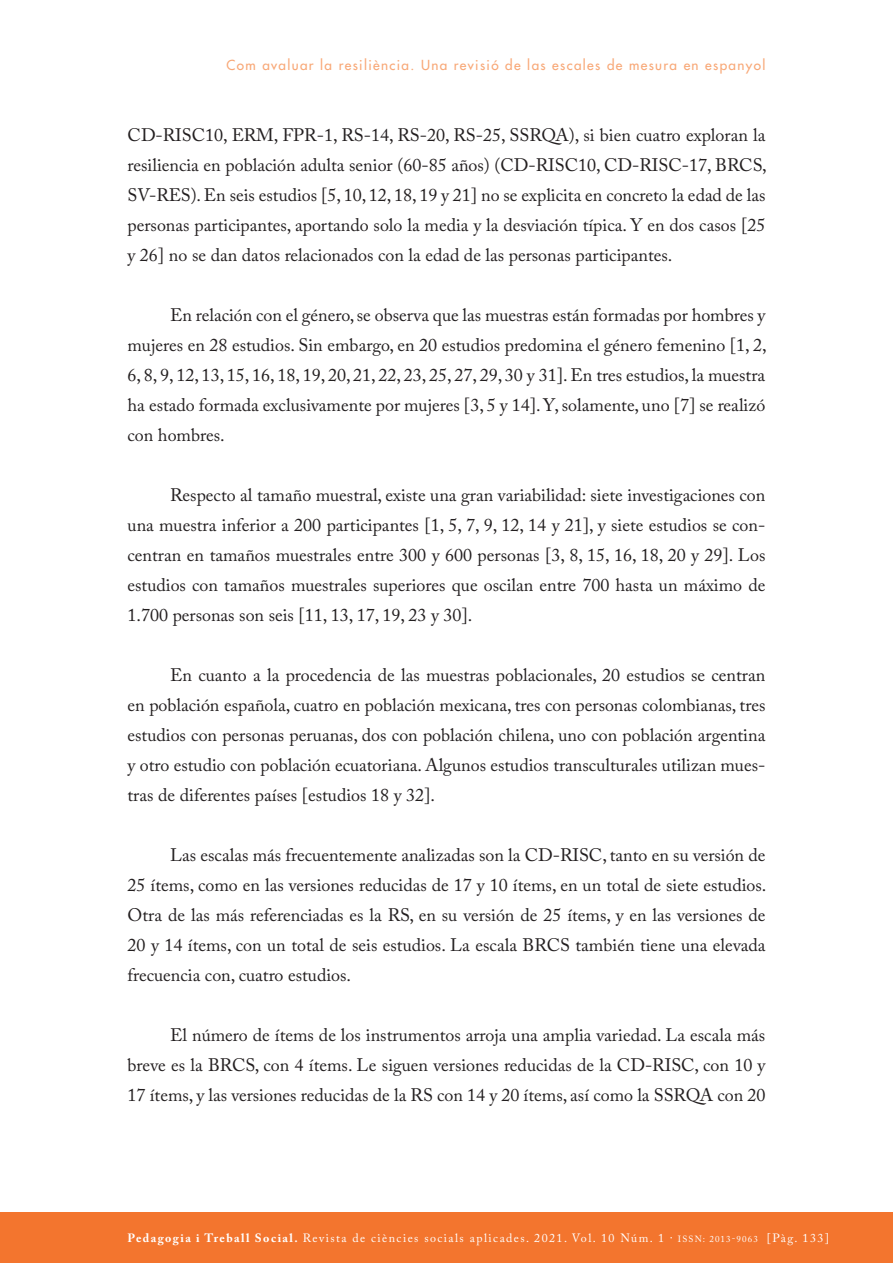
<style>
.page{position:relative;width:893px;height:1263px;background:#fff}
.page>*{position:absolute;margin:0;border:0;box-sizing:border-box;transform-origin:0 0}
.TEXT_COMU{font:18px/30px "Adobe Caslon Pro";color:#231f20;text-align:justify}
.CAPÇALERA_DRETA{font:13.5px "Futura";letter-spacing:.1em;color:#f8a877}
.t1{font:12px "Adobe Caslon Pro";letter-spacing:.12em;color:#fff}
.s1{font-weight:700}
.s2{font-size:9px}
</style>
<div class="page">
<div style="left:0;top:1212px;width:893px;height:51px;background:#f3752e"></div>
<p class="CAPÇALERA_DRETA" style="left:227px;top:57px;width:540px">Com avaluar la resiliència. Una revisió de las escales de mesura en espanyol</p>
<p class="TEXT_COMU" style="left:128px;top:120px;width:641px">CD-RISC10, ERM, FPR-1, RS-14, RS-20, RS-25, SSRQA), si bien cuatro exploran la resiliencia en población adulta senior (60-85 años) (CD-RISC10, CD-RISC-17, BRCS, SV-RES). En seis estudios [5, 10, 12, 18, 19 y 21] no se explicita en concreto la edad de las personas participantes, aportando solo la media y la desviación típica. Y en dos casos [25 y 26] no se dan datos relacionados con la edad de las personas participantes.</p>
<p class="TEXT_COMU" style="left:128px;top:300px;width:641px;text-indent:43px">En relación con el género, se observa que las muestras están formadas por hombres y mujeres en 28 estudios. Sin embargo, en 20 estudios predomina el género femenino [1, 2, 6, 8, 9, 12, 13, 15, 16, 18, 19, 20, 21, 22, 23, 25, 27, 29, 30 y 31]. En tres estudios, la muestra ha estado formada exclusivamente por mujeres [3, 5 y 14]. Y, solamente, uno [7] se realizó con hombres.</p>
<p class="TEXT_COMU" style="left:128px;top:480px;width:639px;text-indent:43px">Respecto al tamaño muestral, existe una gran variabilidad: siete investigaciones con una muestra inferior a 200 participantes [1, 5, 7, 9, 12, 14 y 21], y siete estudios se con&shy;centran en tamaños muestrales entre 300 y 600 personas [3, 8, 15, 16, 18, 20 y 29]. Los estudios con tamaños muestrales superiores que oscilan entre 700 hasta un máximo de 1.700 personas son seis [11, 13, 17, 19, 23 y 30].</p>
<p class="TEXT_COMU" style="left:128px;top:660px;width:639px;text-indent:43px">En cuanto a la procedencia de las muestras poblacionales, 20 estudios se centran en población española, cuatro en población mexicana, tres con personas colombianas, tres estudios con personas peruanas, dos con población chilena, uno con población argentina y otro estudio con población ecuatoriana. Algunos estudios transculturales utilizan mues&shy;tras de diferentes países [estudios 18 y 32].</p>
<p class="TEXT_COMU" style="left:128px;top:840px;width:640px;text-indent:43px">Las escalas más frecuentemente analizadas son la CD-RISC, tanto en su versión de 25 ítems, como en las versiones reducidas de 17 y 10 ítems, en un total de siete estudios.<br>Otra de las más referenciadas es la RS, en su versión de 25 ítems, y en las versiones de 20 y 14 ítems, con un total de seis estudios. La escala BRCS también tiene una elevada frecuencia con, cuatro estudios.</p>
<p class="TEXT_COMU" style="left:128px;top:1020px;width:639px;text-indent:43px">El número de ítems de los instrumentos arroja una amplia variedad. La escala más breve es la BRCS, con 4 ítems. Le siguen versiones reducidas de la CD-RISC, con 10 y 17 ítems, y las versiones reducidas de la RS con 14 y 20 ítems, así como la SSRQA con 20</p>
<p class="t1" style="left:128px;top:1231px;width:703px"><span class="s1">Pedagogia i Treball Social.</span> Revista de ciències socials aplicades. 2021. Vol. 10 Núm. 1 · <span class="s2">ISSN: 2013-9063</span> [Pàg. 133]</p>
</div>
